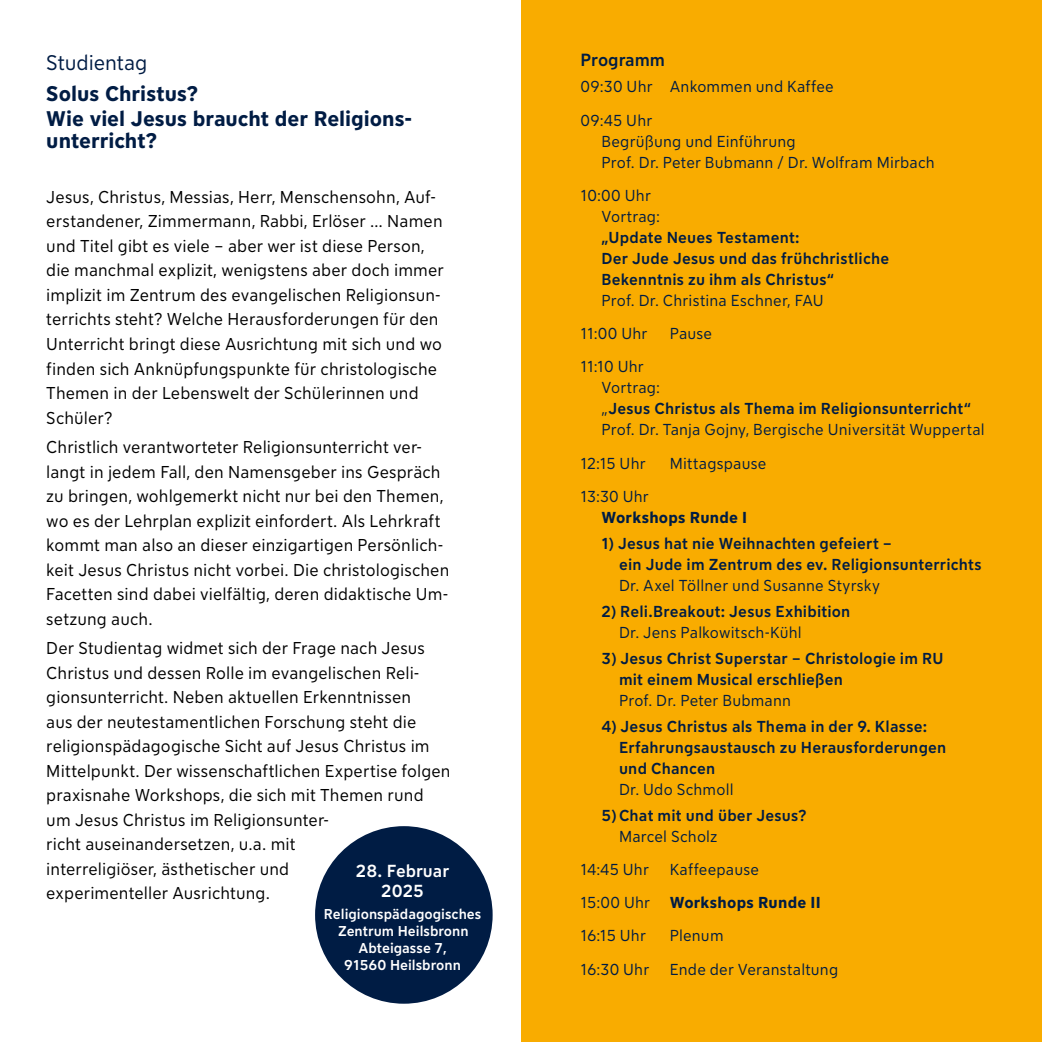
<style>
.page{position:relative;width:1042px;height:1042px;background:#fff}
.page>*{position:absolute;margin:0;border:0;box-sizing:border-box;transform-origin:0 0}
.t1{font:700 21px/25.9px "FAU Sans";color:#001c44}
.t2{font:21px "FAU Sans";letter-spacing:-.005em;color:#001c44}
.t3{font:500 17.5px "FAU Sans";color:#001c44}
.t4{font:500 17.32px/20.8px "FAU Sans";color:#fff;text-align:center}
.t5{font:17.15px/24.5px "FAU Sans";letter-spacing:.005em;color:#000}
.t6{font:15.75px/21px "FAU Sans";letter-spacing:.01em;color:#001c44}
.t7{font:500 15.75px/21px "FAU Sans";letter-spacing:.015em;color:#001c44}
.t8{font:700 15.75px "FAU Sans";letter-spacing:.015em;color:#001c44}
.t9{font:500 14.17px/17px "FAU Sans";color:#fff;text-align:center}
.s1{font-weight:500}
</style>
<div class="page">
<div style="left:521px;top:0;width:521px;height:1042px;background:#f9ac00"></div>
<div style="left:315px;top:826px;width:178px;height:177px;background:#001c44;border-radius:50%"></div>
<p class="t2" style="left:46px;top:47px;width:103px">Studientag</p>
<p class="t1" style="left:46px;top:79px;width:367px">Solus Christus?<br>Wie viel Jesus braucht der Religions-</p>
<p class="t1" style="left:46px;top:126px;width:112px">unterricht?</p>
<p class="t5" style="left:46px;top:184px;width:399px">Jesus, Christus, Messias, Herr, Menschensohn, Auf&shy;erstandener, Zimmermann, Rabbi, Erlöser … Namen und Titel gibt es viele – aber wer ist diese Person, die manchmal explizit, wenigstens aber doch immer implizit im Zentrum des evangelischen Religionsun&shy;terrichts steht? Welche Herausforderungen für den Unterricht bringt diese Ausrichtung mit sich und wo finden sich Anknüpfungspunkte für christologische Themen in der Lebenswelt der Schülerinnen und Schüler?</p>
<p class="t5" style="left:46px;top:434px;width:404px">Christlich verantworteter Religionsunterricht ver&shy;langt in jedem Fall, den Namensgeber ins Gespräch zu bringen, wohlgemerkt nicht nur bei den Themen, wo es der Lehrplan explizit einfordert. Als Lehrkraft kommt man also an dieser einzigartigen Persönlich&shy;keit Jesus Christus nicht vorbei. Die christologischen Facetten sind dabei vielfältig, deren didaktische Um&shy;setzung auch.</p>
<p class="t5" style="left:46px;top:635px;width:406px">Der Studientag widmet sich der Frage nach Jesus Christus und dessen Rolle im evangelischen Reli&shy;gionsunterricht. Neben aktuellen Erkenntnissen<br>aus der neutestamentlichen Forschung steht die religionspädagogische Sicht auf Jesus Christus im Mittelpunkt. Der wissenschaftlichen Expertise folgen praxisnahe Workshops, die sich mit Themen rund um Jesus Christus im Religionsunter-<br>richt auseinandersetzen, u.a. mit<br>interreligiöser, ästhetischer und<br>experimenteller Ausrichtung.</p>
<p class="t4" style="left:356px;top:859px;width:95px">28. Februar<br>2025</p>
<p class="t9" style="left:324px;top:904px;width:159px">Religionspädagogisches<br>Zentrum Heilsbronn<br>Abteigasse 7,<br>91560 Heilsbronn</p>
<p class="t3" style="left:580px;top:47px;width:86px">Programm</p>
<p class="t6" style="left:580px;top:69px;width:255px;line-height:33.2px">09:30 Uhr Ankommen und Kaffee<br>09:45 Uhr</p>
<p class="t6" style="left:601px;top:130px;width:335px">Begrüßung und Einführung<br>Prof. Dr. Peter Bubmann / Dr. Wolfram Mirbach</p>
<p class="t6" style="left:601px;top:184px;width:60px;text-indent:-21px">10:00 Uhr<br>Vortrag:</p>
<p class="t7" style="left:601px;top:226px;width:289px">„Update Neues Testament:<br>Der Jude Jesus und das frühchristliche<br>Bekenntnis zu ihm als Christus“</p>
<p class="t6" style="left:580px;top:283px;width:244px;line-height:33.2px;text-indent:21px">Prof. Dr. Christina Eschner, FAU<br>11:00 Uhr</p>
<p class="t6" style="left:670px;top:322px;width:44px">Pause</p>
<p class="t6" style="left:601px;top:355px;width:385px;text-indent:-21px">11:10 Uhr<br>Vortrag:<br>„<span class="s1">Jesus Christus als Thema im Religionsunterricht“<br></span>Prof. Dr. Tanja Gojny, Bergische Universität Wuppertal</p>
<p class="t6" style="left:580px;top:451px;width:67px">12:15 Uhr</p>
<p class="t6" style="left:670px;top:451px;width:98px">Mittagspause</p>
<p class="t6" style="left:580px;top:485px;width:70px">13:30 Uhr</p>
<p class="t8" style="left:601px;top:506px;width:147px">Workshops Runde I</p>
<p class="t7" style="left:619px;top:532px;width:364px;text-indent:-17px">1) Jesus hat nie Weihnachten gefeiert –<br>ein Jude im Zentrum des ev. Religionsunterrichts</p>
<p class="t6" style="left:619px;top:574px;width:263px">Dr. Axel Töllner und Susanne Styrsky</p>
<p class="t7" style="left:601px;top:600px;width:250px">2) Reli.Breakout: Jesus Exhibition</p>
<p class="t6" style="left:619px;top:621px;width:184px">Dr. Jens Palkowitsch-Kühl</p>
<p class="t7" style="left:619px;top:646px;width:326px;text-indent:-17px">3) Jesus Christ Superstar – Christologie im RU mit einem Musical erschließen</p>
<p class="t6" style="left:619px;top:689px;width:173px">Prof. Dr. Peter Bubmann</p>
<p class="t7" style="left:619px;top:714px;width:329px;text-indent:-17px">4) Jesus Christus als Thema in der 9. Klasse:<br>Erfahrungsaustausch zu Herausforderungen und Chancen</p>
<p class="t6" style="left:619px;top:777px;width:116px">Dr. Udo Schmoll</p>
<p class="t7" style="left:601px;top:803px;width:206px">5)Chat mit und über Jesus?</p>
<p class="t6" style="left:580px;top:818px;width:138px;line-height:33.2px;text-indent:38px">Marcel Scholz<br>14:45 Uhr</p>
<p class="t6" style="left:670px;top:858px;width:91px">Kaffeepause</p>
<p class="t6" style="left:580px;top:891px;width:71px">15:00 Uhr</p>
<p class="t8" style="left:670px;top:891px;width:152px">Workshops Runde II</p>
<p class="t6" style="left:580px;top:924px;width:67px">16:15 Uhr</p>
<p class="t6" style="left:670px;top:924px;width:55px">Plenum</p>
<p class="t6" style="left:580px;top:957px;width:70px">16:30 Uhr</p>
<p class="t6" style="left:670px;top:957px;width:170px">Ende der Veranstaltung</p>
</div>
